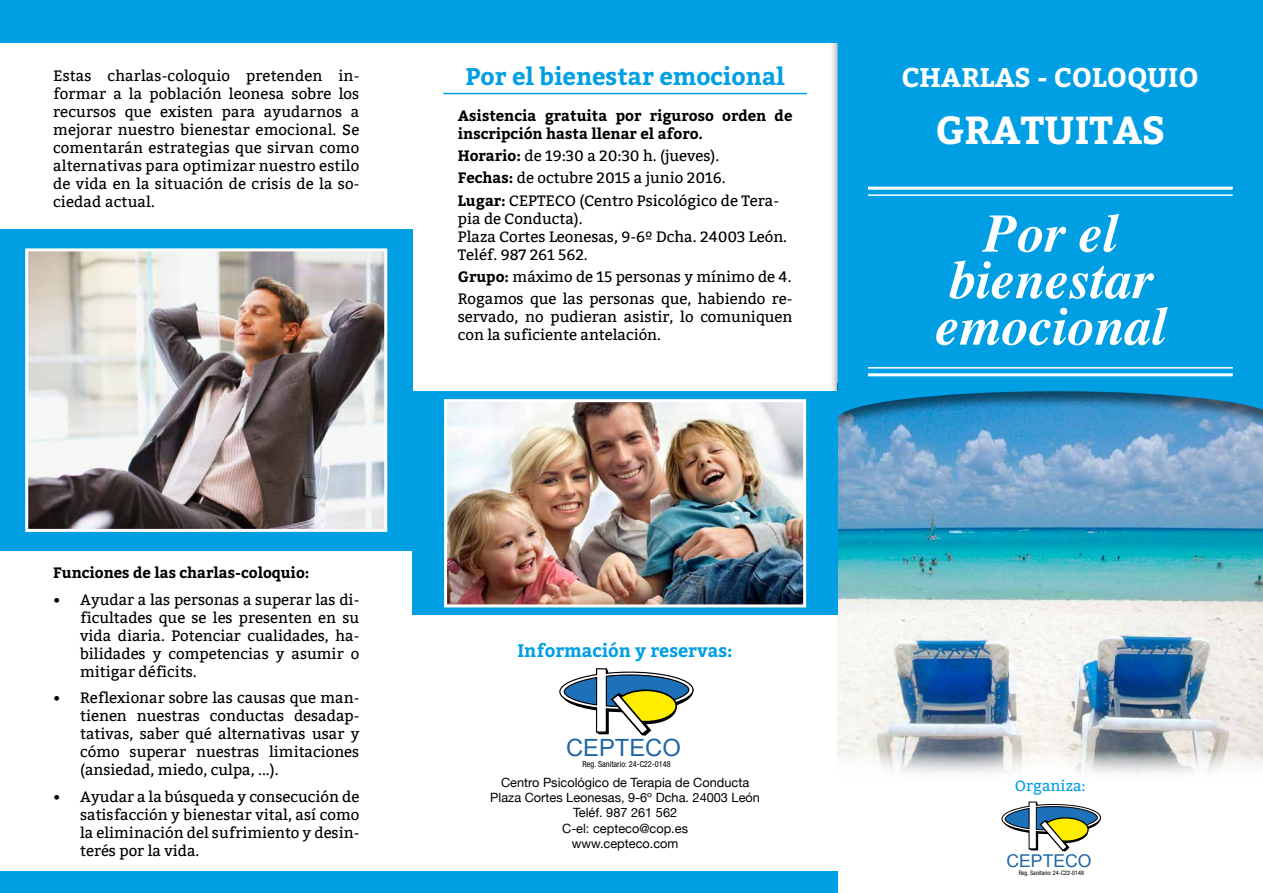
<style>
.page{position:relative;width:1263px;height:893px;background:#fff}
.page>*{position:absolute;margin:0;border:0;box-sizing:border-box;transform-origin:0 0}
.t1{font:italic 700 54px/46.5px "Times";color:#fff;text-align:center}
.t2{font:700 39px "Bitter";color:#fff}
.t3{font:700 27px "Bitter";color:#fff}
.t4{font:700 24px "Bitter";color:#009fe3}
.t5{font:23.85px "Arial";color:#1d65a5}
.t6{font:700 18px "Bitter";color:#009fe3}
.t7{font:17.55px "Arial";color:#1d65a5}
.t8{font:15px/18px "Bitter";color:#000}
.t9{font:700 15px/18px "Bitter";color:#000}
.t10{font:15px "Bitter";color:#009fe3}
.t11{font:12.75px/15.3px "Helvetica Neue";color:#000;text-align:center}
.t12{font:condensed 8.25px "Helvetica Neue";color:#000}
.t13{font:condensed 6.15px "Helvetica Neue";color:#000}
.s1{font-weight:700}
</style>
<div class="page">
<img style="left:837px;top:433px;width:426px;height:341px">
<svg style="left:1001px;top:801px;width:100px;height:51px"></svg>
<div style="left:829px;top:0;width:434px;height:433px;background:#000;opacity:.5"></div>
<div style="left:838px;top:0;width:425px;height:419px;background:#009fe3"></div>
<div style="left:0;top:872px;width:838px;height:21px;background:#009fe3"></div>
<hr style="left:868px;top:187px;width:365px;height:3px;background:#fff">
<hr style="left:868px;top:194px;width:365px;height:2px;background:#fff">
<hr style="left:868px;top:373px;width:365px;height:3px;background:#fff">
<hr style="left:868px;top:367px;width:365px;height:2px;background:#fff">
<svg style="left:560px;top:668px;width:134px;height:68px"></svg>
<div style="left:0;top:0;width:838px;height:43px;background:#009fe3"></div>
<div style="left:412px;top:391px;width:426px;height:223px;background:#009fe3"></div>
<div style="left:0;top:230px;width:412px;height:321px;background:#009fe3"></div>
<img style="left:448px;top:403px;width:354px;height:200px">
<div style="left:444px;top:399px;width:362px;height:208px;border:3px solid #fff"></div>
<img style="left:29px;top:252px;width:354px;height:276px">
<div style="left:25px;top:248px;width:362px;height:284px;border:3px solid #fff"></div>
<hr style="left:443px;top:93px;width:364px;height:1px;background:#009fe3">
<p class="t8" style="left:53px;top:67px;width:308px;text-align:justify">Estas charlas-coloquio pretenden in&shy;formar a la población leonesa sobre los recursos que existen para ayudarnos a mejorar nuestro bienestar emocional. Se comentarán estrategias que sirvan como alternativas para optimizar nuestro estilo de vida en la situación de crisis de la so&shy;ciedad actual.</p>
<p class="t9" style="left:53px;top:564px;width:258px">Funciones de las charlas-coloquio:</p>
<p class="t8" style="left:80px;top:590px;width:281px;text-align:justify;text-indent:-27px">• Ayudar a las personas a superar las di&shy;ficultades que se les presenten en su vida diaria. Potenciar cualidades, ha&shy;bilidades y competencias y asumir o mitigar déficits.</p>
<p class="t8" style="left:80px;top:689px;width:281px;text-align:justify;text-indent:-27px">• Reflexionar sobre las causas que man&shy;tienen nuestras conductas desadap&shy;tativas, saber qué alternativas usar y cómo superar nuestras limitaciones (ansiedad, miedo, culpa, ...).</p>
<p class="t8" style="left:80px;top:788px;width:281px;text-align:justify;text-indent:-27px">• Ayudar a la búsqueda y consecución de satisfacción y bienestar vital, así como la eliminación del sufrimiento y desin&shy;terés por la vida.</p>
<h3 class="t4" style="left:465px;top:62px;width:321px">Por el bienestar emocional</h3>
<p class="t9" style="left:458px;top:107px;width:336px">Asistencia gratuita por riguroso orden de inscripción hasta llenar el aforo.</p>
<p class="t8" style="left:458px;top:145px;width:323px;line-height:22.2px"><span class="s1">Horario:</span> de 19:30 a 20:30 h. (jueves).<br><span class="s1">Fechas:</span> de octubre 2015 a junio 2016.<br><span class="s1">Lugar:</span> CEPTECO (Centro Psicológico de Tera-</p>
<p class="t8" style="left:458px;top:210px;width:331px">pia de Conducta).<br>Plaza Cortes Leonesas, 9-6º Dcha. 24003 León.<br>Teléf. 987 261 562.</p>
<p class="t8" style="left:458px;top:266px;width:336px;line-height:22.2px"><span class="s1">Grupo:</span> máximo de 15 personas y mínimo de 4.<br>Rogamos que las personas que, habiendo re-</p>
<p class="t8" style="left:458px;top:308px;width:336px">servado, no pudieran asistir, lo comuniquen con la suficiente antelación.</p>
<h3 class="t3" style="left:902px;top:61px;width:298px">CHARLAS - COLOQUIO</h3>
<h2 class="t2" style="left:935px;top:107px;width:231px">GRATUITAS</h2>
<h1 class="t1" style="left:935px;top:205px;width:233px">Por el bienestar emocional</h1>
<p class="t6" style="left:517px;top:639px;width:217px">Información y reservas:</p>
<h3 class="t5" style="left:566px;top:732px;width:116px">CEPTECO</h3>
<p class="t12" style="left:582px;top:759px;width:90px">Reg. Sanitario: 24-C22-0148</p>
<p class="t11" style="left:490px;top:775px;width:271px">Centro Psicológico de Terapia de Conducta<br>Plaza Cortes Leonesas, 9-6º Dcha. 24003 León<br>Teléf. 987 261 562<br>C-el: cepteco@cop.es<br>www.cepteco.com</p>
<p class="t10" style="left:1015px;top:777px;width:72px">Organiza:</p>
<p class="t7" style="left:1006px;top:849px;width:87px">CEPTECO</p>
<p class="t13" style="left:1019px;top:869px;width:67px">Reg. Sanitario: 24-C22-0148</p>
</div>
